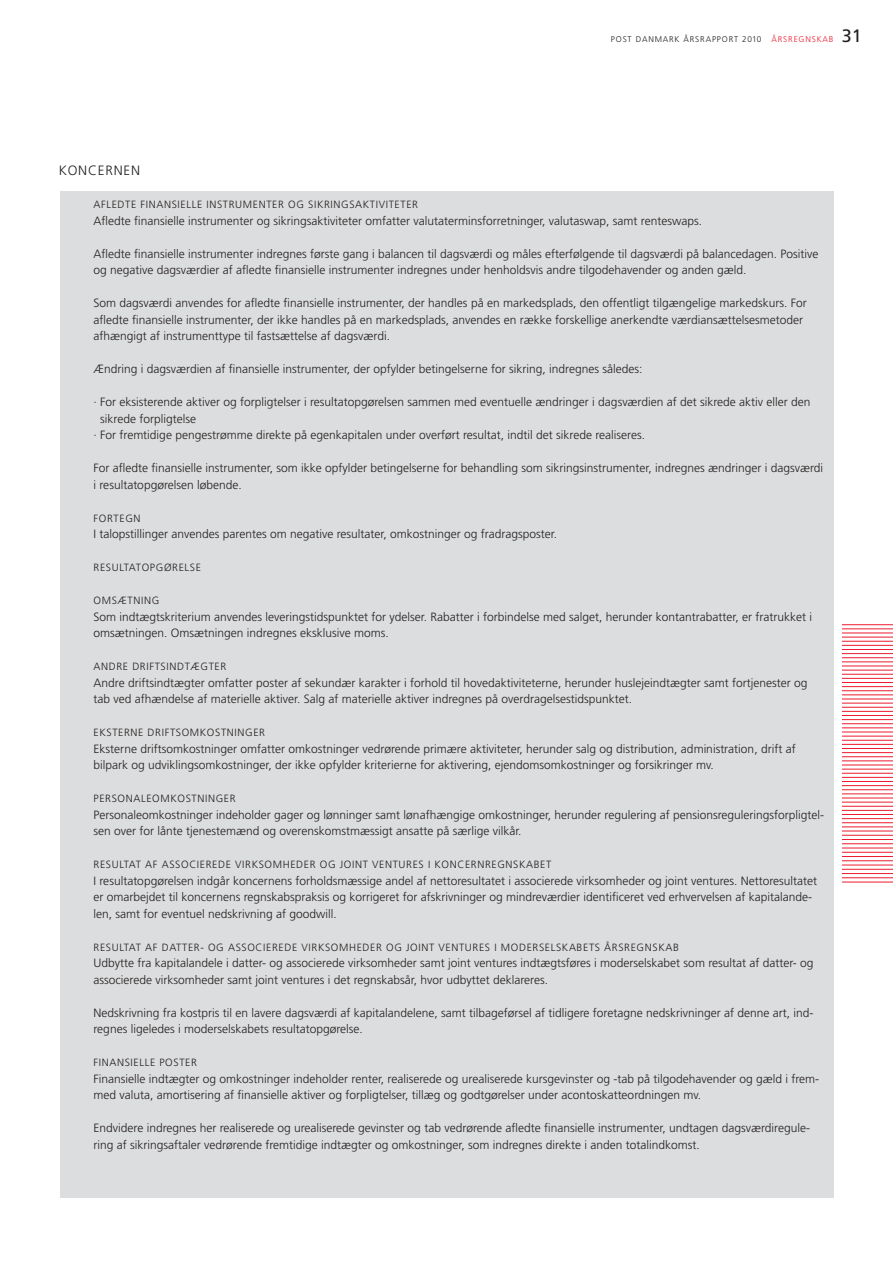
<style>
.page{position:relative;width:893px;height:1263px;background:#fff}
.page>*{position:absolute;margin:0;border:0;box-sizing:border-box;transform-origin:0 0}
.t1{font:300 13.5px "Frutiger";letter-spacing:.06em;color:#231f20}
.t2{font:300 12px/16.5px "Frutiger";color:#231f20}
.t3{font:300 10.5px "Frutiger";letter-spacing:.06em;color:#231f20}
.t4{font:300 8.25px "Frutiger";letter-spacing:.1em;color:#231f20}
.s1{color:#ed1b2d}
.s2{font-weight:400;font-size:18px}
</style>
<div class="page">
<div style="left:60px;top:192px;width:773px;height:1006px;background:#dcddde"></div>
<hr style="left:842px;top:624px;width:51px;height:1px;background:#ed1b2d">
<hr style="left:842px;top:629px;width:51px;height:1px;background:#ed1b2d">
<hr style="left:842px;top:633px;width:51px;height:1px;background:#ed1b2d">
<hr style="left:842px;top:637px;width:51px;height:1px;background:#ed1b2d">
<hr style="left:842px;top:641px;width:51px;height:1px;background:#ed1b2d">
<hr style="left:842px;top:645px;width:51px;height:1px;background:#ed1b2d">
<hr style="left:842px;top:649px;width:51px;height:1px;background:#ed1b2d">
<hr style="left:842px;top:653px;width:51px;height:1px;background:#ed1b2d">
<hr style="left:842px;top:657px;width:51px;height:1px;background:#ed1b2d">
<hr style="left:842px;top:662px;width:51px;height:1px;background:#ed1b2d">
<hr style="left:842px;top:666px;width:51px;height:1px;background:#ed1b2d">
<hr style="left:842px;top:670px;width:51px;height:1px;background:#ed1b2d">
<hr style="left:842px;top:674px;width:51px;height:1px;background:#ed1b2d">
<hr style="left:842px;top:678px;width:51px;height:1px;background:#ed1b2d">
<hr style="left:842px;top:682px;width:51px;height:1px;background:#ed1b2d">
<hr style="left:842px;top:686px;width:51px;height:1px;background:#ed1b2d">
<hr style="left:842px;top:690px;width:51px;height:1px;background:#ed1b2d">
<hr style="left:842px;top:695px;width:51px;height:1px;background:#ed1b2d">
<hr style="left:842px;top:699px;width:51px;height:1px;background:#ed1b2d">
<hr style="left:842px;top:703px;width:51px;height:1px;background:#ed1b2d">
<hr style="left:842px;top:707px;width:51px;height:1px;background:#ed1b2d">
<hr style="left:842px;top:711px;width:51px;height:1px;background:#ed1b2d">
<hr style="left:842px;top:715px;width:51px;height:1px;background:#ed1b2d">
<hr style="left:842px;top:719px;width:51px;height:1px;background:#ed1b2d">
<hr style="left:842px;top:723px;width:51px;height:1px;background:#ed1b2d">
<hr style="left:842px;top:728px;width:51px;height:1px;background:#ed1b2d">
<hr style="left:842px;top:732px;width:51px;height:1px;background:#ed1b2d">
<hr style="left:842px;top:736px;width:51px;height:1px;background:#ed1b2d">
<hr style="left:842px;top:740px;width:51px;height:1px;background:#ed1b2d">
<hr style="left:842px;top:744px;width:51px;height:1px;background:#ed1b2d">
<hr style="left:842px;top:748px;width:51px;height:1px;background:#ed1b2d">
<hr style="left:842px;top:752px;width:51px;height:1px;background:#ed1b2d">
<hr style="left:842px;top:756px;width:51px;height:1px;background:#ed1b2d">
<hr style="left:842px;top:761px;width:51px;height:1px;background:#ed1b2d">
<hr style="left:842px;top:765px;width:51px;height:1px;background:#ed1b2d">
<hr style="left:842px;top:769px;width:51px;height:1px;background:#ed1b2d">
<hr style="left:842px;top:773px;width:51px;height:1px;background:#ed1b2d">
<hr style="left:842px;top:777px;width:51px;height:1px;background:#ed1b2d">
<hr style="left:842px;top:781px;width:51px;height:1px;background:#ed1b2d">
<hr style="left:842px;top:785px;width:51px;height:1px;background:#ed1b2d">
<hr style="left:842px;top:789px;width:51px;height:1px;background:#ed1b2d">
<hr style="left:842px;top:794px;width:51px;height:1px;background:#ed1b2d">
<hr style="left:842px;top:798px;width:51px;height:1px;background:#ed1b2d">
<hr style="left:842px;top:802px;width:51px;height:1px;background:#ed1b2d">
<hr style="left:842px;top:806px;width:51px;height:1px;background:#ed1b2d">
<hr style="left:842px;top:810px;width:51px;height:1px;background:#ed1b2d">
<hr style="left:842px;top:814px;width:51px;height:1px;background:#ed1b2d">
<hr style="left:842px;top:818px;width:51px;height:1px;background:#ed1b2d">
<hr style="left:842px;top:822px;width:51px;height:1px;background:#ed1b2d">
<hr style="left:842px;top:827px;width:51px;height:1px;background:#ed1b2d">
<hr style="left:842px;top:831px;width:51px;height:1px;background:#ed1b2d">
<hr style="left:842px;top:835px;width:51px;height:1px;background:#ed1b2d">
<hr style="left:842px;top:839px;width:51px;height:1px;background:#ed1b2d">
<hr style="left:842px;top:843px;width:51px;height:1px;background:#ed1b2d">
<hr style="left:842px;top:848px;width:51px;height:1px;background:#ed1b2d">
<hr style="left:842px;top:852px;width:51px;height:1px;background:#ed1b2d">
<hr style="left:842px;top:856px;width:51px;height:1px;background:#ed1b2d">
<hr style="left:842px;top:860px;width:51px;height:1px;background:#ed1b2d">
<hr style="left:842px;top:865px;width:51px;height:1px;background:#ed1b2d">
<hr style="left:842px;top:869px;width:51px;height:1px;background:#ed1b2d">
<hr style="left:842px;top:873px;width:51px;height:1px;background:#ed1b2d">
<hr style="left:842px;top:877px;width:51px;height:1px;background:#ed1b2d">
<hr style="left:842px;top:882px;width:51px;height:1px;background:#ed1b2d">
<p class="t1" style="left:59px;top:163px;width:83px">KONCERNEN</p>
<p class="t4" style="left:611px;top:35px;width:253px">POST DANMARK ÅRSRAPPORT 2010 <span class="s1">ÅRSREGNSKAB</span> <span class="s2">31</span></p>
<p class="t3" style="left:94px;top:198px;width:326px">AFLEDTE FI NANSIELLE INSTRU MENTER OG SIKRINGSAKTIVITETER</p>
<p class="t2" style="left:94px;top:212px;width:610px">Afledte finansielle instrumenter og sikringsaktiviteter omfatter valutaterminsforretninger, valutaswap, samt renteswaps.</p>
<p class="t2" style="left:94px;top:245px;width:726px">Afledte finansielle instrumenter indregnes første gang i balancen til dagsværdi og måles efterfølgende til dagsværdi på balancedagen. Positive og negative dagsværdier af afledte finansielle instrumenter indregnes under henholdsvis andre tilgodehavender og anden gæld.</p>
<p class="t2" style="left:94px;top:295px;width:715px">Som dagsværdi anvendes for afledte finansielle instrumenter, der handles på en markedsplads, den offentligt tilgængelige markedskurs. For afledte finansielle instrumenter, der ikke handles på en markedsplads, anvendes en række forskellige anerkendte værdiansættelsesmetoder afhængigt af instrumenttype til fastsættelse af dagsværdi.</p>
<p class="t2" style="left:94px;top:361px;width:550px">Ændring i dagsværdien af finansielle instrumenter, der opfylder betingelserne for sikring, indregnes således:</p>
<p class="t2" style="left:94px;top:394px;width:718px">· For eksisterende aktiver og forpligtelser i resultatopgørelsen sammen med eventuelle ændringer i dagsværdien af det sikrede aktiv eller den</p>
<p class="t2" style="left:100px;top:410px;width:97px">sikrede forpligtelse</p>
<p class="t2" style="left:94px;top:427px;width:553px">· For fremtidige pengestrømme direkte på egenkapitalen under overført resultat, indtil det sikrede realiseres.</p>
<p class="t2" style="left:94px;top:460px;width:731px">For afledte finansielle instrumenter, som ikke opfylder betingelserne for behandling som sikringsinstrumenter, indregnes ændringer i dagsværdi i resultatopgørelsen løbende.</p>
<p class="t3" style="left:94px;top:512px;width:49px">FORTEGN</p>
<p class="t2" style="left:94px;top:526px;width:465px">I talopstillinger anvendes parentes om negative resultater, omkostninger og fradragsposter.</p>
<p class="t3" style="left:94px;top:561px;width:109px">RESULTATOPGØRELSE</p>
<p class="t3" style="left:94px;top:594px;width:66px">OMSÆTNING</p>
<p class="t2" style="left:94px;top:608px;width:720px">Som indtægtskriterium anvendes leveringstidspunktet for ydelser. Rabatter i forbindelse med salget, herunder kontantrabatter, er fratrukket i omsætningen. Omsætningen indregnes eksklusive moms.</p>
<p class="t3" style="left:94px;top:660px;width:134px">ANDRE DRIFTSINDTÆGTER</p>
<p class="t2" style="left:94px;top:674px;width:716px">Andre driftsindtægter omfatter poster af sekundær karakter i forhold til hovedaktiviteterne, herunder huslejeindtægter samt fortjenester og tab ved afhændelse af materielle aktiver. Salg af materielle aktiver indregnes på overdragelsestidspunktet.</p>
<p class="t3" style="left:94px;top:726px;width:173px">EKSTERNE DRIFTSOMKOSTNINGER</p>
<p class="t2" style="left:94px;top:740px;width:704px">Eksterne driftsomkostninger omfatter omkostninger vedrørende primære aktiviteter, herunder salg og distribution, administration, drift af bilpark og udviklingsomkostninger, der ikke opfylder kriterierne for aktivering, ejendomsomkostninger og forsikringer mv.</p>
<p class="t3" style="left:94px;top:792px;width:144px">PERSONALEOMKOSTNINGER</p>
<p class="t2" style="left:94px;top:806px;width:732px">Personaleomkostninger indeholder gager og lønninger samt lønafhængige omkostninger, herunder regulering af pensionsreguleringsforpligtel&shy;sen over for lånte tjenestemænd og overenskomstmæssigt ansatte på særlige vilkår.</p>
<p class="t3" style="left:94px;top:858px;width:459px">RESULTAT AF ASSOCIEREDE VI RKSOMHEDER OG JOINT VENTU RES I KONCERNREGNSKABET</p>
<p class="t2" style="left:94px;top:872px;width:725px">I resultatopgørelsen indgår koncernens forholdsmæssige andel af nettoresultatet i associerede virksomheder og joint ventures. Nettoresultatet er omarbejdet til koncernens regnskabspraksis og korrigeret for afskrivninger og mindreværdier identificeret ved erhvervelsen af kapitalande&shy;len, samt for eventuel nedskrivning af goodwill.</p>
<p class="t3" style="left:94px;top:941px;width:585px">RESULTAT AF DATTER- OG ASSOCIEREDE VI RKSOMHEDER OG JOINT VENTU RES I MODERSELSKABETS ÅRSREGNSKAB</p>
<p class="t2" style="left:94px;top:955px;width:721px">U dbytte fra kapitalandele i datter- og associerede virksomheder samt joint ventures indtægtsføres i moderselskabet som resultat af datter- og associerede virksomheder samt joint ventures i det regnskabsår, hvor udbyttet deklareres.</p>
<p class="t2" style="left:94px;top:1004px;width:721px">Nedskrivning fra kostpris til en lavere dagsværdi af kapitalandelene, samt tilbageførsel af tidligere foretagne nedskrivninger af denne art, ind&shy;regnes ligeledes i moderselskabets resultatopgørelse.</p>
<p class="t3" style="left:94px;top:1056px;width:105px">FI NANSIELLE POSTER</p>
<p class="t2" style="left:94px;top:1070px;width:727px">Finansielle indtægter og omkostninger indeholder renter, realiserede og urealiserede kursgevinster og -tab på tilgodehavender og gæld i frem&shy;med valuta, amortisering af finansielle aktiver og forpligtelser, tillæg og godtgørelser under acontoskatteordningen mv.</p>
<p class="t2" style="left:94px;top:1120px;width:718px">Endvidere indregnes her realiserede og urealiserede gevinster og tab vedrørende afledte finansielle instrumenter, undtagen dagsværdiregule&shy;ring af sikringsaftaler vedrørende fremtidige indtægter og omkostninger, som indregnes direkte i anden totalindkomst.</p>
</div>
